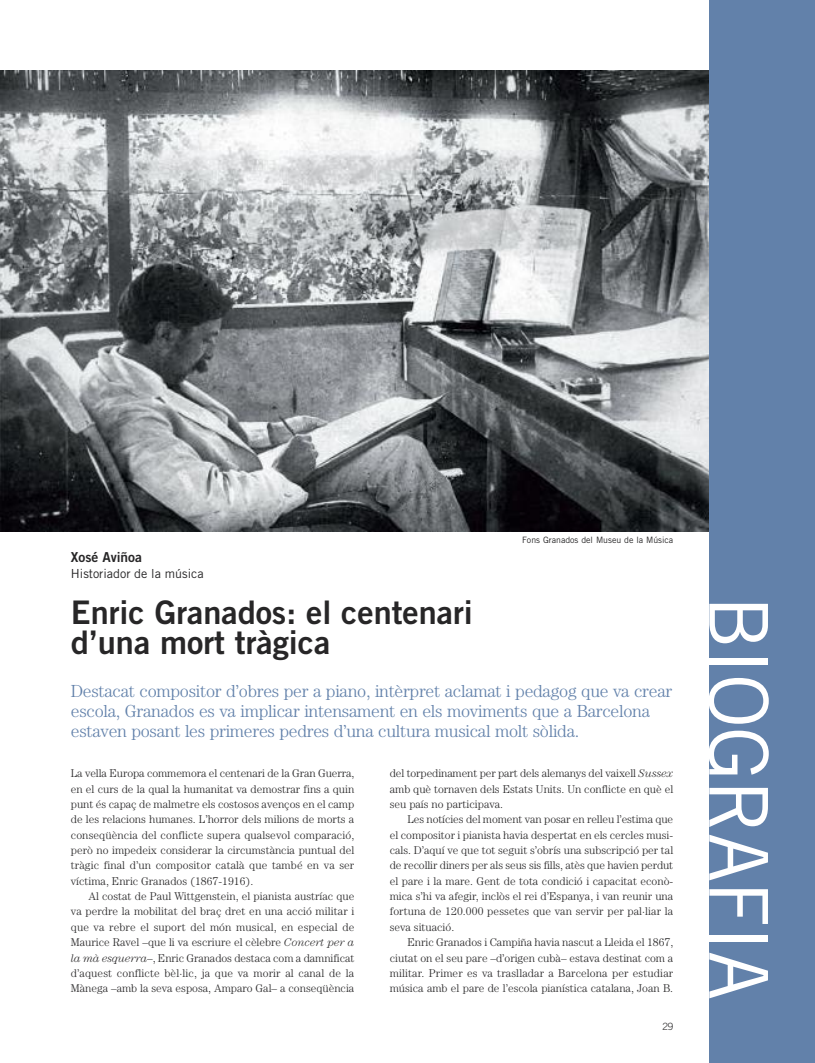
<style>
.page{position:relative;width:815px;height:1063px;background:#fff}
.page>*{position:absolute;margin:0;border:0;box-sizing:border-box;transform-origin:0 0}
.t1{font:81.25px "Trade Gothic";letter-spacing:-.015em;color:#fff}
.t2{font:32.5px/30.8px "Trade Gothic Bold Two";color:#272627}
.t3{font:300 17.5px/20px "Century";letter-spacing:-.015em;color:#6281aa}
.t4{font:13.75px "Trade Gothic Bold Two";color:#272627}
.t5{font:12.5px "Trade Gothic";color:#272627}
.t6{font:300 11.25px/15.4px "Century";color:#272627;text-align:justify}
.t7{font:300 10px "Trade Gothic";color:#272627}
.t8{font:8.75px "Trade Gothic";color:#272627}
.s1{font-style:italic}
</style>
<div class="page">
<div style="left:709px;top:0;width:106px;height:1063px;background:#6281aa"></div>
<img style="left:0;top:71px;width:709px;height:460px">
<p class="t4" style="left:71px;top:552px;width:73px">Xosé Aviñoa</p>
<p class="t5" style="left:71px;top:569px;width:134px">Historiador de la música</p>
<h2 class="t2" style="left:71px;top:600px;width:404px">Enric Granados: el centenari d’una mort tràgica</h2>
<p class="t8" style="left:522px;top:536px;width:153px">Fons Granados del Museu de la Música</p>
<h3 class="t3" style="left:71px;top:682px;width:603px">Destacat compositor d’obres per a piano, intèrpret aclamat i pedagog que va crear escola, Granados es va implicar intensament en els moviments que a Barcelona estaven posant les primeres pedres d’una cultura musical molt sòlida.</h3>
<p class="t6" style="left:71px;top:767px;width:285px">La vella Europa commemora el centenari de la Gran Guerra, en el curs de la qual la humanitat va demostrar fins a quin punt és capaç de malmetre els costosos avenços en el camp de les relacions humanes. L’horror dels milions de morts a conseqüència del conflicte supera qualsevol comparació, però no impedeix considerar la circumstància puntual del tràgic final d’un compositor català que també en va ser víctima, Enric Granados (1867-1916).</p>
<p class="t6" style="left:71px;top:890px;width:285px;text-indent:18px">Al costat de Paul Wittgenstein, el pianista austríac que va perdre la mobilitat del braç dret en una acció militar i que va rebre el suport del món musical, en especial de Maurice Ravel –que li va escriure el cèlebre <span class="s1">Concert per a la mà esquerra</span>–, Enric Granados destaca com a damnificat d’aquest conflicte bèl·lic, ja que va morir al canal de la Mànega –amb la seva esposa, Amparo Gal– a conseqüència</p>
<p class="t6" style="left:390px;top:767px;width:285px">del torpedinament per part dels alemanys del vaixell <span class="s1">Sussex </span>amb què tornaven dels Estats Units. Un conflicte en què el seu país no participava.</p>
<p class="t6" style="left:390px;top:813px;width:285px;text-indent:18px">Les notícies del moment van posar en relleu l’estima que el compositor i pianista havia despertat en els cercles musi&shy;cals. D’aquí ve que tot seguit s’obrís una subscripció per tal de recollir diners per als seus sis fills, atès que havien perdut el pare i la mare. Gent de tota condició i capacitat econò&shy;mica s’hi va afegir, inclòs el rei d’Espanya, i van reunir una fortuna de 120.000 pessetes que van servir per pal·liar la seva situació.</p>
<p class="t6" style="left:390px;top:936px;width:285px;text-indent:18px">Enric Granados i Campiña havia nascut a Lleida el 1867, ciutat on el seu pare –d’origen cubà– estava destinat com a militar. Primer es va traslladar a Barcelona per estudiar música amb el pare de l’escola pianística catalana, Joan B.</p>
<p class="t7" style="left:662px;top:1023px;width:12px">29</p>
<h1 class="t1" style="left:768px;top:595px;width:407px;rotate:90deg">BIOGRAFIA</h1>
</div>
